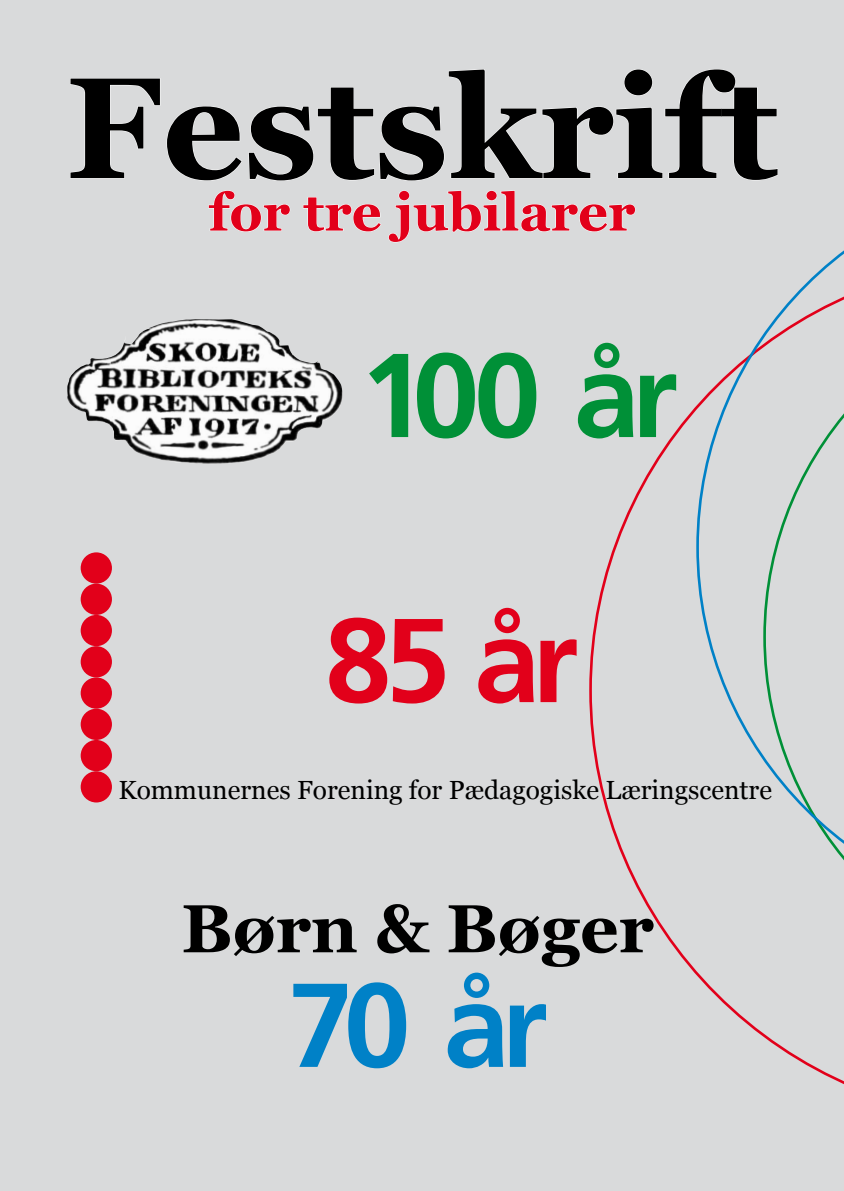
<style>
.page{position:relative;width:844px;height:1191px;background:#fff}
.page>*{position:absolute;margin:0;border:0;box-sizing:border-box;transform-origin:0 0}
.t1{font:700 143.5px "Georgia";color:#000}
.t2{font:700 119px "Frutiger LT Std";color:#009037}
.t3{font:700 119px "Frutiger LT Std";color:#e2001a}
.t4{font:700 119px "Frutiger LT Std";color:#0081c7}
.t5{font:700 67.73px "Georgia";color:#000}
.t6{font:700 52.5px "Georgia";color:#e2001a}
.t7{font:26.25px "Georgia";color:#000}
</style>
<div class="page">
<div style="left:0;top:0;width:843px;height:1191px;background:#d9dadb"></div>
<svg style="left:589px;top:406px;width:254px;height:678px"></svg>
<img style="left:67px;top:319px;width:276px;height:145px">
<div style="left:81px;top:552px;width:31px;height:31px;background:#e2001a;border-radius:50%"></div>
<div style="left:81px;top:583px;width:31px;height:32px;background:#e2001a;border-radius:50%"></div>
<div style="left:81px;top:615px;width:31px;height:31px;background:#e2001a;border-radius:50%"></div>
<div style="left:81px;top:646px;width:31px;height:31px;background:#e2001a;border-radius:50%"></div>
<div style="left:81px;top:677px;width:31px;height:31px;background:#e2001a;border-radius:50%"></div>
<div style="left:81px;top:708px;width:31px;height:32px;background:#e2001a;border-radius:50%"></div>
<div style="left:81px;top:740px;width:31px;height:31px;background:#e2001a;border-radius:50%"></div>
<div style="left:81px;top:771px;width:31px;height:31px;background:#e2001a;border-radius:50%"></div>
<svg style="left:70px;top:78px;width:172px;height:103px"></svg>
<svg style="left:248px;top:69px;width:530px;height:112px"></svg>
<svg style="left:208px;top:190px;width:82px;height:42px"></svg>
<svg style="left:303px;top:197px;width:78px;height:35px"></svg>
<svg style="left:388px;top:190px;width:247px;height:53px"></svg>
<svg style="left:696px;top:175px;width:147px;height:744px"></svg>
<h1 class="t1" style="left:66px;top:47px;width:714px">Festskrift</h1>
<h3 class="t6" style="left:209px;top:183px;width:428px">for tre jubilarer</h3>
<h2 class="t2" style="left:359px;top:326px;width:319px">100 år</h2>
<h2 class="t3" style="left:325px;top:591px;width:254px">85 år</h2>
<p class="t7" style="left:118px;top:775px;width:655px">Kommunernes Forening for Pædagogiske Læringscentre</p>
<h3 class="t5" style="left:181px;top:890px;width:474px">Børn &amp; Bøger</h3>
<h2 class="t4" style="left:287px;top:955px;width:262px">70 år</h2>
</div>
